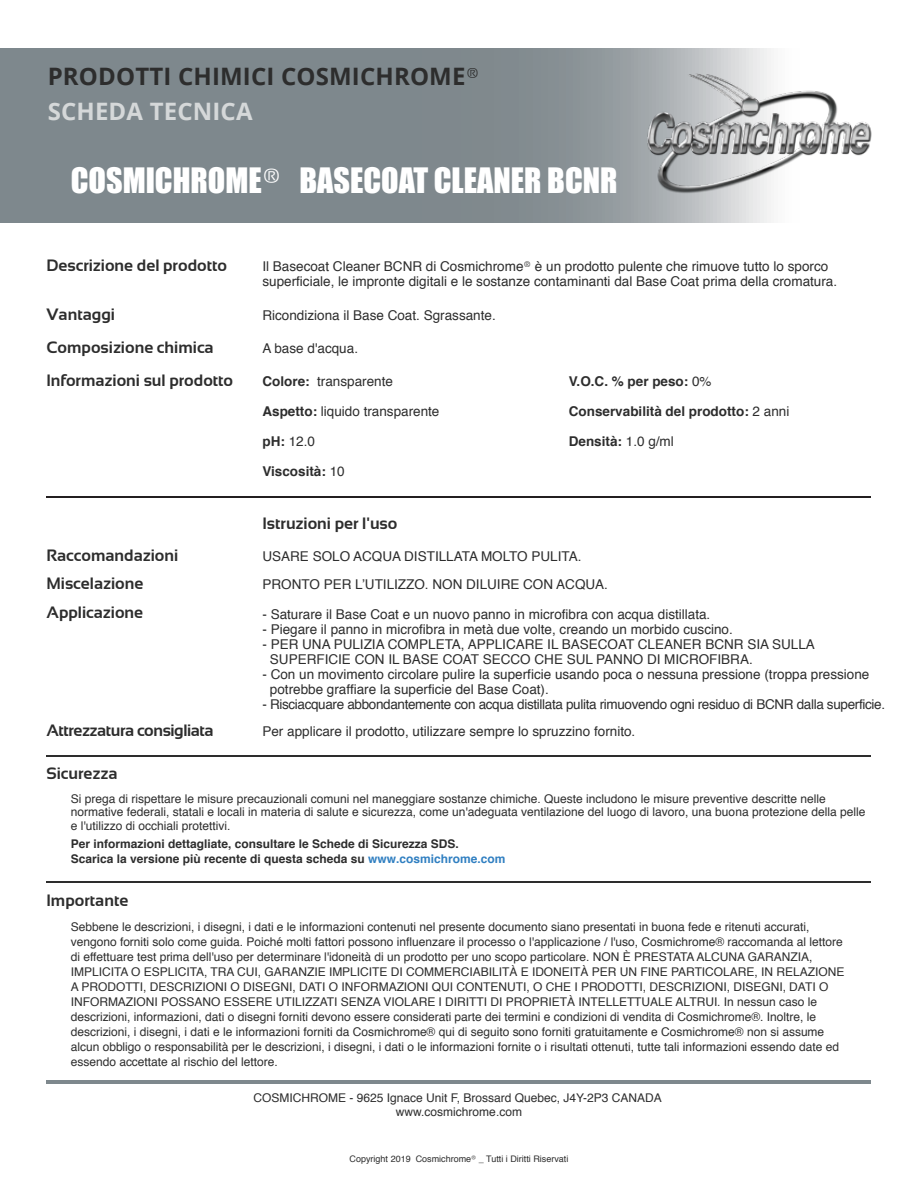
<style>
.page{position:relative;width:918px;height:1188px;background:#fff}
.page>*{position:absolute;margin:0;border:0;box-sizing:border-box;transform-origin:0 0}
.t1{font:32.1px "Impact";color:#fff}
.t2{font:700 24px "Open Sans";letter-spacing:.005em;color:#2d2d2d}
.t3{font:700 24px "Open Sans";letter-spacing:.005em;color:#d5d8d9}
.t4{font:700 16.5px/28.7px "Sansation";color:#2d2d2d}
.t5{font:700 16.5px "Sansation";letter-spacing:-.025em;color:#2d2d2d}
.t6{font:13.5px/15px "Helvetica";color:#2d2d2d}
.t7{font:13.5px "Helvetica";letter-spacing:-.025em;color:#2d2d2d}
.t8{font:700 13.5px "Helvetica";color:#2d2d2d}
.t9{font:12px/15px "Helvetica";color:#2d2d2d}
.t10{font:700 12px/14.4px "Helvetica";color:#2d2d2d}
.t11{font:9px "Helvetica";color:#2d2d2d}
.s1{font-family:"Sansation"}
.s2{font-family:"Sansation";font-size:34.5px}
.s3{font-weight:700}
.s4{font-weight:400}
.s5{color:#307fc1}
</style>
<div class="page">
<svg style="left:0;top:48px;width:613px;height:174px;background:#80898e"></svg>
<hr style="left:46px;top:497px;width:825px;height:1px;background:#231f20">
<img style="left:613px;top:48px;width:259px;height:175px">
<hr style="left:46px;top:1080px;width:825px;height:3px;background:#7e888d">
<hr style="left:46px;top:756px;width:825px;height:1px;background:#2d2d2d">
<hr style="left:46px;top:882px;width:825px;height:1px;background:#2d2d2d">
<h2 class="t2" style="left:48px;top:59px;width:433px">PRODOTTI CHIMICI COSMICHROME<span class="s1">®</span></h2>
<h2 class="t3" style="left:48px;top:94px;width:206px">SCHEDA TECNICA</h2>
<h1 class="t1" style="left:71px;top:156px;width:548px">COSMICHROME<span class="s2">®</span> BASECOAT CLEANER BCNR</h1>
<h3 class="t4" style="left:46px;top:251px;width:182px">Descrizione del prodotto</h3>
<p class="t6" style="left:262px;top:259px;width:576px">Il Basecoat Cleaner BCNR di Cosmichrome<span class="s1">®</span> è un prodotto pulente che rimuove tutto lo sporco superficiale, le impronte digitali e le sostanze contaminanti dal Base Coat prima della cromatura.</p>
<h3 class="t4" style="left:46px;top:300px;width:70px">Vantaggi</h3>
<p class="t6" style="left:262px;top:309px;width:235px">Ricondiziona il Base Coat. Sgrassante.</p>
<h3 class="t4" style="left:46px;top:333px;width:169px">Composizione chimica</h3>
<p class="t6" style="left:262px;top:341px;width:97px">A base d'acqua.</p>
<p class="t6" style="left:262px;top:374px;width:132px"><span class="s3">Colore:</span> transparente</p>
<p class="t6" style="left:262px;top:404px;width:179px"><span class="s3">Aspetto:</span> liquido transparente</p>
<p class="t6" style="left:262px;top:434px;width:54px"><span class="s3">pH:</span> 12.0</p>
<p class="t8" style="left:262px;top:460px;width:84px">Viscosità: <span class="s4">10</span></p>
<h3 class="t4" style="left:46px;top:366px;width:188px">Informazioni sul prodotto</h3>
<h3 class="t4" style="left:262px;top:509px;width:136px">Istruzioni per l'uso</h3>
<p class="t8" style="left:569px;top:370px;width:144px">V.O.C. % per peso: <span class="s4">0%</span></p>
<p class="t8" style="left:569px;top:400px;width:222px">Conservabilità del prodotto: <span class="s4">2 anni</span></p>
<p class="t8" style="left:569px;top:430px;width:107px">Densità: <span class="s4">1.0 g/ml</span></p>
<h3 class="t4" style="left:46px;top:541px;width:133px">Raccomandazioni</h3>
<p class="t6" style="left:262px;top:549px;width:321px">USARE SOLO ACQUA DISTILLATA MOLTO PULITA.</p>
<h3 class="t4" style="left:46px;top:569px;width:99px">Miscelazione<br>Applicazione</h3>
<p class="t6" style="left:262px;top:578px;width:347px">PRONTO PER L’UTILIZZO. NON DILUIRE CON ACQUA.</p>
<p class="t6" style="left:262px;top:608px;width:449px">- Saturare il Base Coat e un nuovo panno in microfibra con acqua distillata.</p>
<p class="t6" style="left:262px;top:623px;width:472px">- Piegare il panno in microfibra in metà due volte, creando un morbido cuscino.</p>
<p class="t6" style="left:270px;top:638px;width:546px;text-indent:-8px">- PER UNA PULIZIA COMPLETA, APPLICARE IL BASECOAT CLEANER BCNR SIA SULLA<br>SUPERFICIE CON IL BASE COAT SECCO CHE SUL PANNO DI MICROFIBRA.</p>
<p class="t6" style="left:270px;top:668px;width:601px;text-indent:-8px">- Con un movimento circolare pulire la superficie usando poca o nessuna pressione (troppa pressione potrebbe graffiare la superficie del Base Coat).</p>
<p class="t7" style="left:262px;top:694px;width:624px">- Risciacquare abbondantemente con acqua distillata pulita rimuovendo ogni residuo di BCNR dalla superficie.</p>
<h3 class="t5" style="left:46px;top:721px;width:169px">Attrezzatura consigliata</h3>
<p class="t6" style="left:262px;top:724px;width:374px">Per applicare il prodotto, utilizzare sempre lo spruzzino fornito.</p>
<h3 class="t4" style="left:46px;top:759px;width:73px">Sicurezza</h3>
<p class="t9" style="left:71px;top:792px;width:796px;line-height:13.5px">Si prega di rispettare le misure precauzionali comuni nel maneggiare sostanze chimiche. Queste includono le misure preventive descritte nelle normative federali, statali e locali in materia di salute e sicurezza, come un'adeguata ventilazione del luogo di lavoro, una buona protezione della pelle e l'utilizzo di occhiali protettivi.</p>
<p class="t10" style="left:71px;top:837px;width:436px">Per informazioni dettagliate, consultare le Schede di Sicurezza SDS.<br>Scarica la versione più recente di questa scheda su <span class="s5">www.cosmichrome.com</span></p>
<h3 class="t4" style="left:46px;top:886px;width:84px">Importante</h3>
<p class="t9" style="left:71px;top:920px;width:775px">Sebbene le descrizioni, i disegni, i dati e le informazioni contenuti nel presente documento siano presentati in buona fede e ritenuti accurati, vengono forniti solo come guida. Poiché molti fattori possono influenzare il processo o l'applicazione / l'uso, Cosmichrome® raccomanda al lettore di effettuare test prima dell'uso per determinare l'idoneità di un prodotto per uno scopo particolare. NON È PRESTATA ALCUNA GARANZIA, IMPLICITA O ESPLICITA, TRA CUI, GARANZIE IMPLICITE DI COMMERCIABILITÀ E IDONEITÀ PER UN FINE PARTICOLARE, IN RELAZIONE A PRODOTTI, DESCRIZIONI O DISEGNI, DATI O INFORMAZIONI QUI CONTENUTI, O CHE I PRODOTTI, DESCRIZIONI, DISEGNI, DATI O INFORMAZIONI POSSANO ESSERE UTILIZZATI SENZA VIOLARE I DIRITTI DI PROPRIETÀ INTELLETTUALE ALTRUI. In nessun caso le descrizioni, informazioni, dati o disegni forniti devono essere considerati parte dei termini e condizioni di vendita di Cosmichrome®. Inoltre, le descrizioni, i disegni, i dati e le informazioni forniti da Cosmichrome® qui di seguito sono forniti gratuitamente e Cosmichrome® non si assume alcun obbligo o responsabilità per le descrizioni, i disegni, i dati o le informazioni fornite o i risultati ottenuti, tutte tali informazioni essendo date ed essendo accettate al rischio del lettore.</p>
<p class="t9" style="left:253px;top:1091px;width:410px;line-height:14.4px;text-align:center">COSMICHROME - 9625 Ignace Unit F, Brossard Quebec, J4Y-2P3 CANADA www.cosmichrome.com</p>
<p class="t11" style="left:350px;top:1152px;width:220px">Copyright 2019 Cosmichrome<span class="s1">®</span> _ Tutti i Diritti Riservati</p>
</div>
